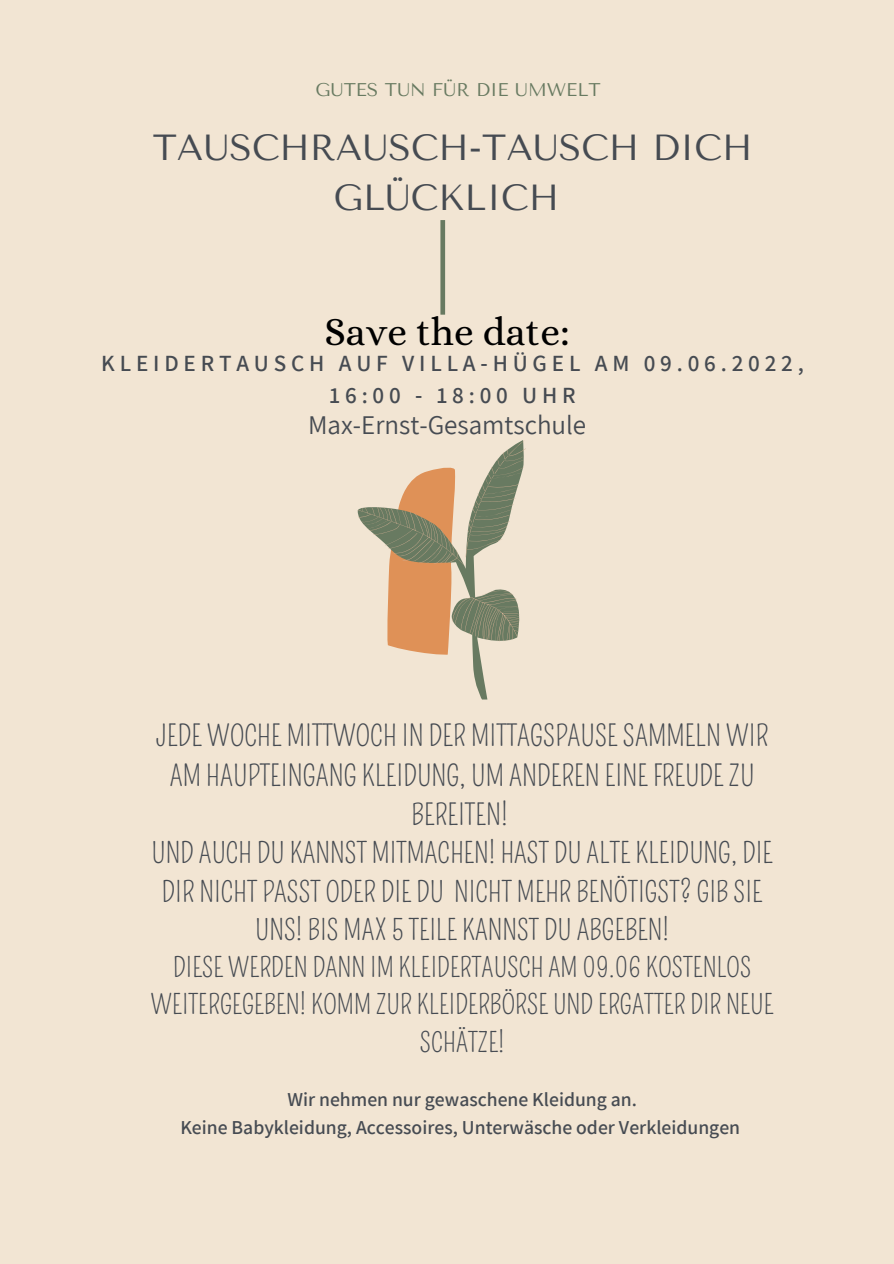
<style>
.page{position:relative;width:894px;height:1264px;background:#fff}
.page>*{position:absolute;margin:0;border:0;box-sizing:border-box;transform-origin:0 0}
.t1{font:39.45px "Alice";color:#000}
.t2{font:36.15px/50.4px "Tenor Sans";color:#464b52;text-align:center}
.t3{font:28.65px/39.5px "Pompiere";color:#464b52;text-align:center}
.t4{font:28.05px/38.2px "Pompiere";color:#464b52;text-align:center}
.t5{font:27px "Assistant";color:#464b52}
.t6{font:26.7px/37.2px "Pompiere";color:#464b52;text-align:center}
.t7{font:600 23.1px/31.7px "Assistant";letter-spacing:.21em;color:#464b52;text-align:center}
.t8{font:600 19.65px "Assistant";color:#464b52}
.t9{font:18.3px "Tenor Sans";color:#687a61}
</style>
<div class="page">
<div style="left:0;top:0;width:893px;height:1263px;background:#f2e5d3"></div>
<svg style="left:357px;top:440px;width:169px;height:259px"></svg>
<svg style="left:440px;top:220px;width:5px;height:95px"></svg>
<p class="t9" style="left:315px;top:79px;width:286px">GUTES TUN FÜR DIE UMWELT</p>
<p class="t2" style="left:153px;top:122px;width:601px">TAUSCHRAUSCH-TAUSCH DICH<br>GLÜCKLICH</p>
<p class="t1" style="left:324px;top:309px;width:247px">Save the date:</p>
<p class="t7" style="left:101px;top:347px;width:704px">KLEIDERTAUSCH AUF VILLA-HÜGEL AM 09.06.2022,<br>16:00 - 18:00 UHR</p>
<p class="t5" style="left:308px;top:407px;width:279px">Max-Ernst-Gesamtschule</p>
<p class="t3" style="left:156px;top:717px;width:614px">JEDE WOCHE MITTWOCH IN DER MITTAGSPAUSE SAMMELN WIR<br>AM HAUPTEINGANG KLEIDUNG, UM ANDEREN EINE FREUDE ZU<br>BEREITEN!</p>
<p class="t4" style="left:152px;top:834px;width:622px">UND AUCH DU KANNST MITMACHEN! HAST DU ALTE KLEIDUNG, DIE<br>DIR NICHT PASST ODER DIE DU NICHT MEHR BENÖTIGST? GIB SIE<br>UNS! BIS MAX 5 TEILE KANNST DU ABGEBEN!</p>
<p class="t6" style="left:151px;top:949px;width:624px">DIESE WERDEN DANN IM KLEIDERTAUSCH AM 09.06 KOSTENLOS<br>WEITERGEGEBEN! KOMM ZUR KLEIDERBÖRSE UND ERGATTER DIR NEUE<br>SCHÄTZE!</p>
<p class="t8" style="left:287px;top:1086px;width:351px">Wir nehmen nur gewaschene Kleidung an.</p>
<p class="t8" style="left:180px;top:1113px;width:561px">Keine Babykleidung, Accessoires, Unterwäsche oder Verkleidungen</p>
</div>
